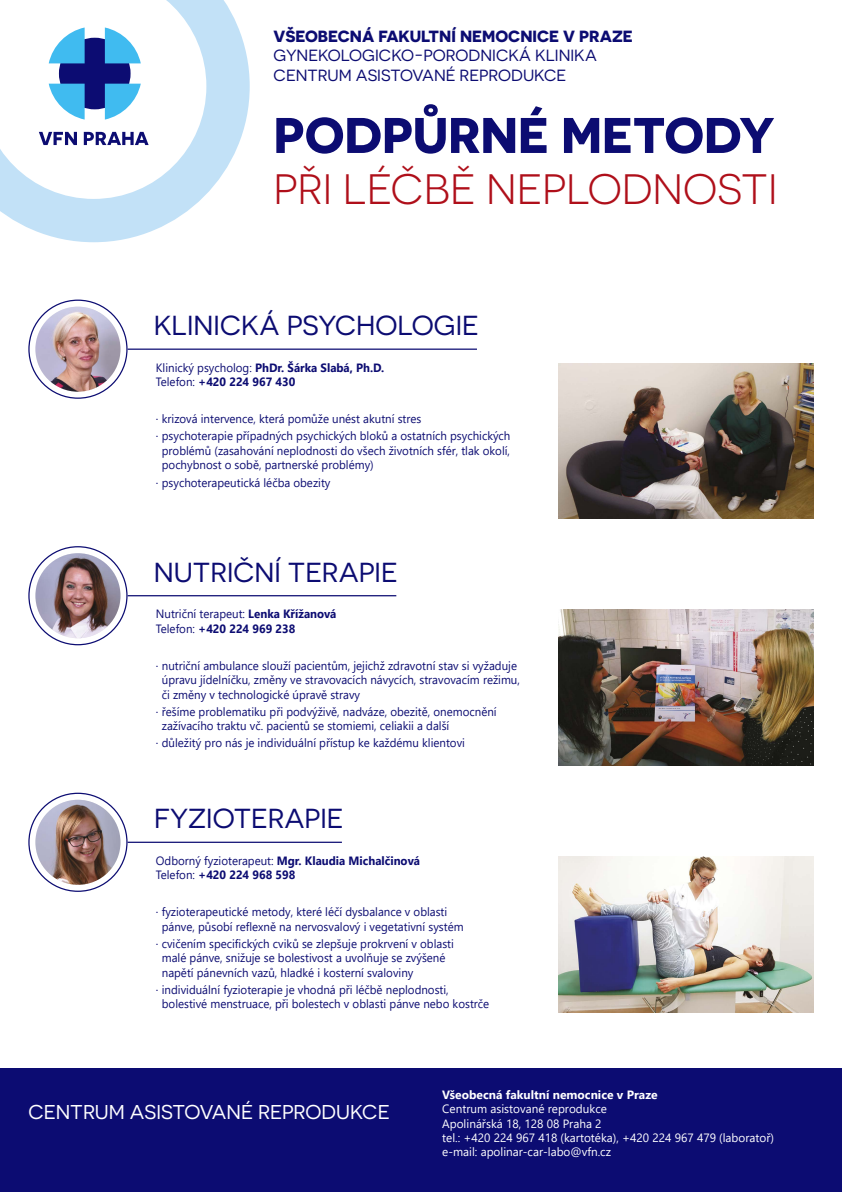
<style>
.page{position:relative;width:842px;height:1192px;background:#fff}
.page>*{position:absolute;margin:0;border:0;box-sizing:border-box;transform-origin:0 0}
.t1{font:700 50px "Novecentosanswide";color:#0c0c72}
.t2{font:42.5px "Novecentosanswide";color:#af0f1a}
.t3{font:27.5px "Novecentosanswide";color:#0c0c72}
.t4{font:20px "Novecentosanswide";color:#fff}
.t5{font:16.2px/19.4px "Novecentosanswide";color:#0c0c72}
.t6{font:700 16.2px "Novecentosanswide";color:#0c0c72}
.t7{font:12px/14.4px "Segoe UI";color:#0c0c72}
.t8{font:700 12px/14.4px "Segoe UI";color:#0c0c72;scale:.96 1}
.t9{font:12px/14.4px "Segoe UI";color:#fff}
.t10{font:12px/14.4px "Segoe UI";color:#0c0c72;scale:.96 1}
.t11{font:700 12px "Segoe UI";color:#fff}
.s1{font-weight:400}
</style>
<div class="page">
<hr style="left:128px;top:842px;width:214px;height:1px;background:#0c0c72">
<hr style="left:128px;top:595px;width:268px;height:1px;background:#0c0c72">
<hr style="left:128px;top:349px;width:349px;height:1px;background:#0c0c72">
<img style="left:558px;top:363px;width:256px;height:156px">
<svg style="left:29px;top:300px;width:98px;height:98px"></svg>
<img style="left:35px;top:307px;width:85px;height:85px;border-radius:43px">
<img style="left:35px;top:553px;width:85px;height:85px;border-radius:43px">
<img style="left:558px;top:610px;width:256px;height:155px">
<img style="left:558px;top:856px;width:256px;height:156px">
<img style="left:35px;top:800px;width:85px;height:85px;border-radius:43px">
<div style="left:0;top:1069px;width:842px;height:123px;background:#0c0c72"></div>
<svg style="left:0;top:0;width:250px;height:242px"></svg>
<div style="left:0;top:0;width:36px;height:43px;background:#fff"></div>
<h3 class="t6" style="left:274px;top:26px;width:361px">VŠEOBECNÁ FAKULTNÍ NEMOCNICE V PRAZE</h3>
<h3 class="t5" style="left:274px;top:46px;width:325px">GYNEKOLOGICKO-PORODNICKÁ KLINIKA<br>CENTRUM ASISTOVANÉ REPRODUKCE</h3>
<h1 class="t1" style="left:274px;top:104px;width:503px">PODPŮRNÉ METODY</h1>
<h2 class="t2" style="left:274px;top:165px;width:505px">PŘI LÉČBĚ NEPLODNOSTI</h2>
<h3 class="t3" style="left:154px;top:309px;width:326px">KLINICKÁ PSYCHOLOGIE</h3>
<p class="t8" style="left:156px;top:359px;width:239px"><span class="s1">Klinický psycholog:</span> PhDr. Šárka Slabá, Ph.D.<br><span class="s1">Telefon:</span> +420 224 967 430</p>
<p class="t7" style="left:156px;top:409px;width:356px;line-height:17.2px">· krizová intervence, která pomůže unést akutní stres<br>· psychoterapie případných psychických bloků a ostatních psychických</p>
<p class="t10" style="left:162px;top:442px;width:364px">problémů (zasahování neplodnosti do všech životních sfér, tlak okolí, pochybnost o sobě, partnerské problémy)</p>
<p class="t7" style="left:156px;top:474px;width:176px">· psychoterapeutická léčba obezity</p>
<h3 class="t3" style="left:154px;top:556px;width:245px">NUTRIČNÍ TERAPIE</h3>
<p class="t8" style="left:156px;top:606px;width:190px"><span class="s1">Nutriční terapeut:</span> Lenka Křížanová<br><span class="s1">Telefon:</span> +420 224 969 238</p>
<p class="t7" style="left:162px;top:657px;width:360px;text-indent:-6px">· nutriční ambulance slouží pacientům, jejichž zdravotní stav si vyžaduje úpravu jídelníčku, změny ve stravovacích návycích, stravovacím režimu, či změny v technologické úpravě stravy</p>
<p class="t7" style="left:162px;top:703px;width:336px;text-indent:-6px">· řešíme problematiku při podvýživě, nadváze, obezitě, onemocnění zažívacího traktu vč. pacientů se stomiemi, celiakii a další</p>
<p class="t7" style="left:156px;top:735px;width:311px">· důležitý pro nás je individuální přístup ke každému klientovi</p>
<h3 class="t3" style="left:154px;top:803px;width:191px">FYZIOTERAPIE</h3>
<p class="t8" style="left:156px;top:852px;width:276px"><span class="s1">Odborný fyzioterapeut:</span> Mgr. Klaudia Michalčinová<br><span class="s1">Telefon:</span> +420 224 968 598</p>
<p class="t7" style="left:162px;top:904px;width:303px;text-indent:-6px">· fyzioterapeutické metody, které léčí dysbalance v oblasti pánve, působí reflexně na nervosvalový i vegetativní systém</p>
<p class="t7" style="left:162px;top:935px;width:294px;text-indent:-6px">· cvičením specifických cviků se zlepšuje prokrvení v oblasti malé pánve, snižuje se bolestivost a uvolňuje se zvýšené napětí pánevních vazů, hladké i kosterní svaloviny</p>
<p class="t7" style="left:162px;top:981px;width:329px;text-indent:-6px">· individuální fyzioterapie je vhodná při léčbě neplodnosti, bolestivé menstruace, při bolestech v oblasti pánve nebo kostrče</p>
<h3 class="t4" style="left:28px;top:1100px;width:363px">CENTRUM ASISTOVANÉ REPRODUKCE</h3>
<p class="t11" style="left:442px;top:1083px;width:217px">Všeobecná fakultní nemocnice v Praze</p>
<p class="t9" style="left:442px;top:1101px;width:333px">Centrum asistované reprodukce<br>Apolinářská 18, 128 08 Praha 2<br>tel.: +420 224 967 418 (kartotéka), +420 224 967 479 (laboratoř) e-mail: apolinar-car-labo@vfn.cz</p>
</div>
